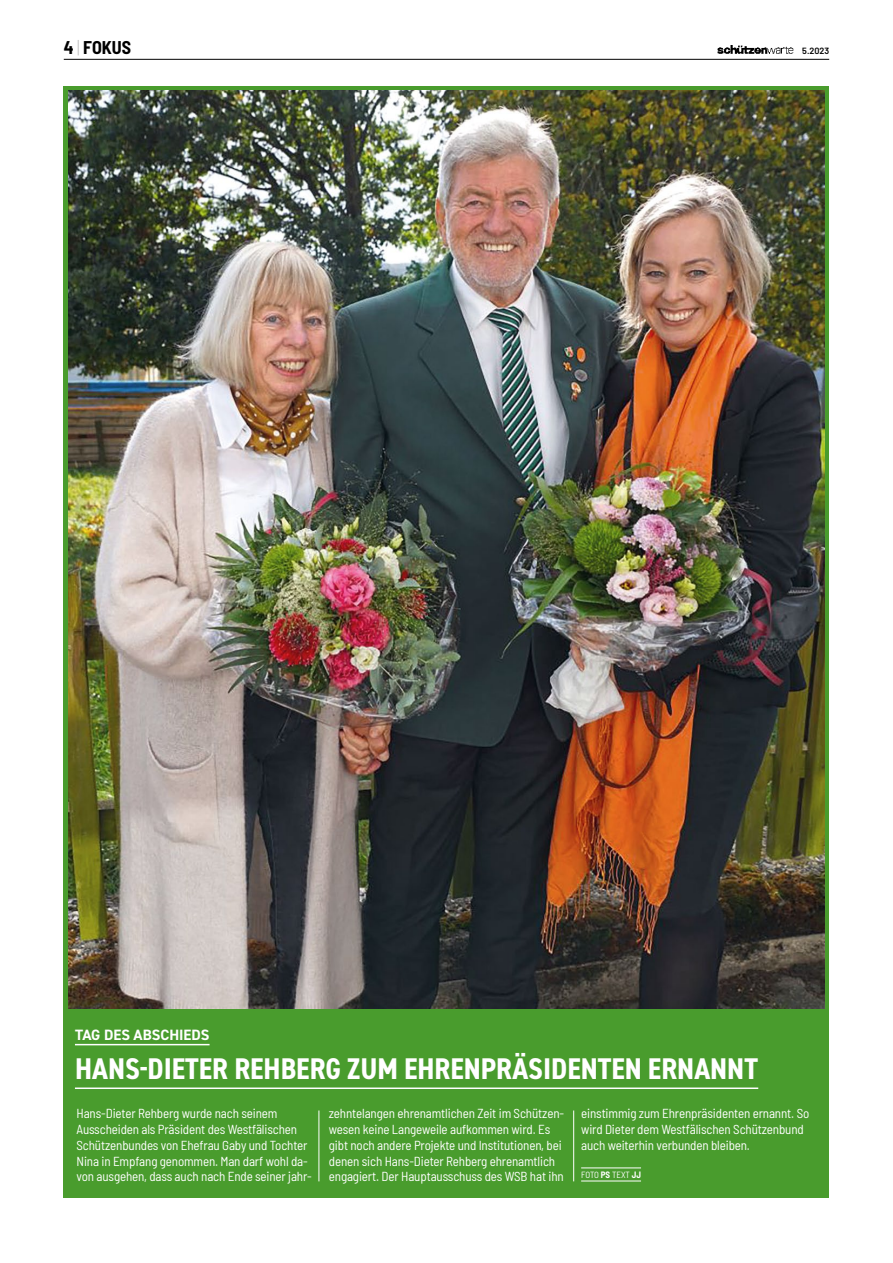
<style>
.page{position:relative;width:893px;height:1263px;background:#fff}
.page>*{position:absolute;margin:0;border:0;box-sizing:border-box;transform-origin:0 0}
.t1{font:700 condensed 30px "DIN2014";color:#fff}
.t2{font:700 semi-condensed 18px "Barlow";color:#000}
.t3{font:700 15px "DIN2014";color:#fff}
.t4{font:semi-condensed 13.05px/15.8px "Barlow";letter-spacing:-.01em;color:#fff}
.t5{font:semi-condensed 9px "Barlow";color:#fff}
.t6{font:600 9px "Barlow";color:#000}
.s1{font-weight:200;color:#aaa}
.s2{font-weight:700}
</style>
<div class="page">
<div style="left:64px;top:86px;width:765px;height:1111px;background:#499c2d"></div>
<hr style="left:64px;top:59px;width:765px;height:1px;background:#000">
<img style="left:717px;top:46px;width:77px;height:8px">
<hr style="left:319px;top:1110px;width:1px;height:71px;background:#fff">
<hr style="left:573px;top:1110px;width:1px;height:71px;background:#fff">
<img style="left:68px;top:90px;width:757px;height:918px">
<hr style="left:581px;top:1167px;width:60px;height:1px;background:#fff">
<hr style="left:581px;top:1180px;width:60px;height:1px;background:#fff">
<hr style="left:75px;top:1044px;width:135px;height:1px;background:#fff">
<hr style="left:75px;top:1087px;width:683px;height:2px;background:#fff">
<h2 class="t2" style="left:64px;top:34px;width:69px">4 <span class="s1">|</span> FOKUS</h2>
<p class="t6" style="left:802px;top:44px;width:28px">5.2023</p>
<p class="t3" style="left:75px;top:1024px;width:136px">TAG DES ABSCHIEDS</p>
<h1 class="t1" style="left:75px;top:1049px;width:684px">HANS-DIETER REHBERG ZUM EHRENPRÄSIDENTEN ERNANNT</h1>
<p class="t4" style="left:77px;top:1105px;width:237px">Hans-Dieter Rehberg wurde nach seinem Ausscheiden als Präsident des Westfälischen Schützenbundes von Ehefrau Gaby und Tochter Nina in Empfang genommen. Man darf wohl da&shy;von ausgehen, dass auch nach Ende seiner jahr-</p>
<p class="t4" style="left:329px;top:1105px;width:237px">zehntelangen ehrenamtlichen Zeit im Schützen&shy;wesen keine Langeweile aufkommen wird. Es gibt noch andere Projekte und Institutionen, bei denen sich Hans-Dieter Rehberg ehrenamtlich engagiert. Der Hauptausschuss des WSB hat ihn</p>
<p class="t4" style="left:581px;top:1105px;width:230px">einstimmig zum Ehrenpräsidenten ernannt. So wird Dieter dem Westfälischen Schützenbund auch weiterhin verbunden bleiben.</p>
<p class="t5" style="left:581px;top:1168px;width:61px">FOTO <span class="s2">PS</span> TEXT <span class="s2">JJ</span></p>
</div>
